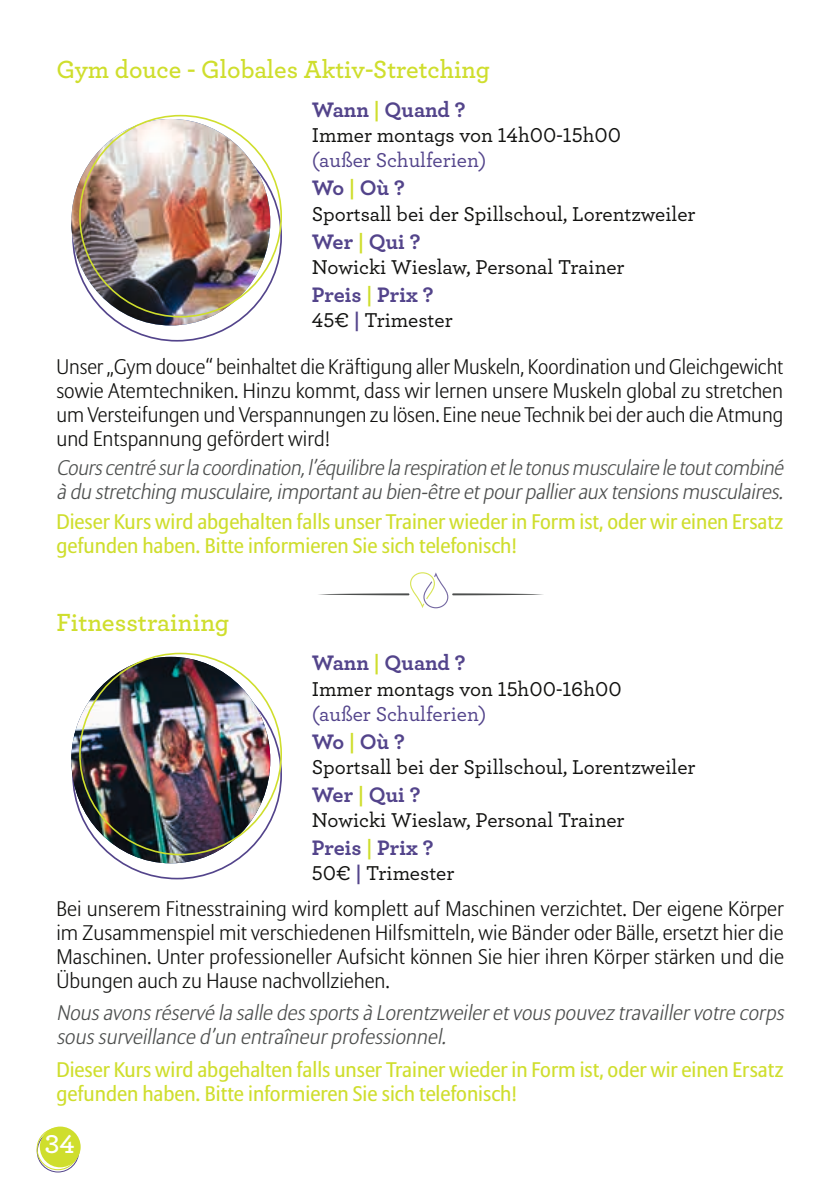
<style>
.page{position:relative;width:840px;height:1191px;background:#fff}
.page>*{position:absolute;margin:0;border:0;box-sizing:border-box;transform-origin:0 0}
.t1{font:600 27px "Archer";color:#fff}
.t2{font:600 26px "Archer";color:#cfde2d}
.t3{font:700 22px "Archer";color:#53448b}
.t4{font:300 21px/24px "Allianz Sans";color:#11110f;text-align:justify}
.t5{font:italic 300 21px/24px "Allianz Sans";color:#4d4f4e}
.t6{font:21px/24px "Allianz Sans";color:#cfde2d}
.t7{font:500 21px "Archer";color:#11110f}
.t8{font:500 21px "Archer";color:#53448b}
.s1{color:#cfde2d}
.s2{font-weight:700;color:#53448b}
</style>
<div class="page">
<div style="left:37px;top:1130px;width:42px;height:42px;border:1px solid #53448b;border-radius:50%"></div>
<div style="left:40px;top:1126px;width:41px;height:41px;background:#cfde2d;border-radius:50%"></div>
<div style="left:37px;top:1128px;width:42px;height:41px;border:1px solid #cfde2d;border-radius:50%"></div>
<img style="left:71px;top:119px;width:199px;height:206px">
<img style="left:71px;top:657px;width:199px;height:206px">
<svg style="left:318px;top:572px;width:225px;height:36px"></svg>
<p class="t2" style="left:56px;top:49px;width:435px">Gym douce - Globales Aktiv-Stretching</p>
<p class="t3" style="left:311px;top:92px;width:155px">Wann <span class="s1">|</span> Quand ?</p>
<p class="t7" style="left:311px;top:120px;width:310px">Immer montags von 14h00-15h00</p>
<p class="t8" style="left:311px;top:145px;width:176px">(außer Schulferien)</p>
<p class="t3" style="left:311px;top:171px;width:95px">Wo <span class="s1">|</span> Où ?</p>
<p class="t7" style="left:311px;top:198px;width:385px">Sportsall bei der Spillschoul, Lorentzweiler</p>
<p class="t3" style="left:311px;top:224px;width:110px">Wer <span class="s1">|</span> Qui ?</p>
<p class="t7" style="left:311px;top:252px;width:314px">Nowicki Wieslaw, Personal Trainer</p>
<p class="t3" style="left:311px;top:277px;width:123px">Preis <span class="s1">|</span> Prix ?</p>
<p class="t7" style="left:311px;top:305px;width:142px">45€ <span class="s2">|</span> Trimester</p>
<p class="t4" style="left:56px;top:355px;width:728px">Unser „Gym douce“ beinhaltet die Kräftigung aller Muskeln, Koordination und Gleichgewicht sowie Atemtechniken. Hinzu kommt, dass wir lernen unsere Muskeln global zu stretchen um Versteifungen und Verspannungen zu lösen. Eine neue Technik bei der auch die Atmung und Entspannung gefördert wird!</p>
<p class="t5" style="left:56px;top:457px;width:732px">Courscentré surlacoordination,l’équilibre larespiration etle tonusmusculaire le toutcombiné à du stretching musculaire,importantau bien-être etpourpallierauxtensionsmusculaires.</p>
<p class="t6" style="left:56px;top:510px;width:728px">Dieser Kurs wird abgehalten falls unser Trainer wieder in Form ist, oder wir einen Ersatz gefunden haben. Bitte informieren Sie sich telefonisch!</p>
<p class="t2" style="left:56px;top:603px;width:174px">Fitnesstraining</p>
<p class="t3" style="left:311px;top:645px;width:155px">Wann <span class="s1">|</span> Quand ?</p>
<p class="t7" style="left:311px;top:673px;width:311px">Immer montags von 15h00-16h00</p>
<p class="t8" style="left:311px;top:698px;width:176px">(außer Schulferien)</p>
<p class="t3" style="left:311px;top:724px;width:95px">Wo <span class="s1">|</span> Où ?</p>
<p class="t7" style="left:311px;top:752px;width:385px">Sportsall bei der Spillschoul, Lorentzweiler</p>
<p class="t3" style="left:311px;top:777px;width:110px">Wer <span class="s1">|</span> Qui ?</p>
<p class="t7" style="left:311px;top:805px;width:314px">Nowicki Wieslaw, Personal Trainer</p>
<p class="t3" style="left:311px;top:830px;width:123px">Preis <span class="s1">|</span> Prix ?</p>
<p class="t7" style="left:311px;top:858px;width:144px">50€ <span class="s2">|</span> Trimester</p>
<p class="t4" style="left:56px;top:897px;width:728px">Bei unserem Fitnesstraining wird komplett auf Maschinen verzichtet. Der eigene Körper im Zusammenspiel mit verschiedenen Hilfsmitteln, wie Bänder oder Bälle, ersetzt hier die Maschinen. Unter professioneller Aufsicht können Sie hier ihren Körper stärken und die Übungen auch zu Hause nachvollziehen.</p>
<p class="t5" style="left:56px;top:1002px;width:733px">Nousavonsréservé la salle dessportsà Lorentzweileretvouspouvez travaillervotre corps soussurveillance d’un entraîneurprofessionnel.</p>
<p class="t6" style="left:56px;top:1058px;width:728px">Dieser Kurs wird abgehalten falls unser Trainer wieder in Form ist, oder wir einen Ersatz gefunden haben. Bitte informieren Sie sich telefonisch!</p>
<p class="t1" style="left:45px;top:1124px;width:31px">34</p>
</div>
